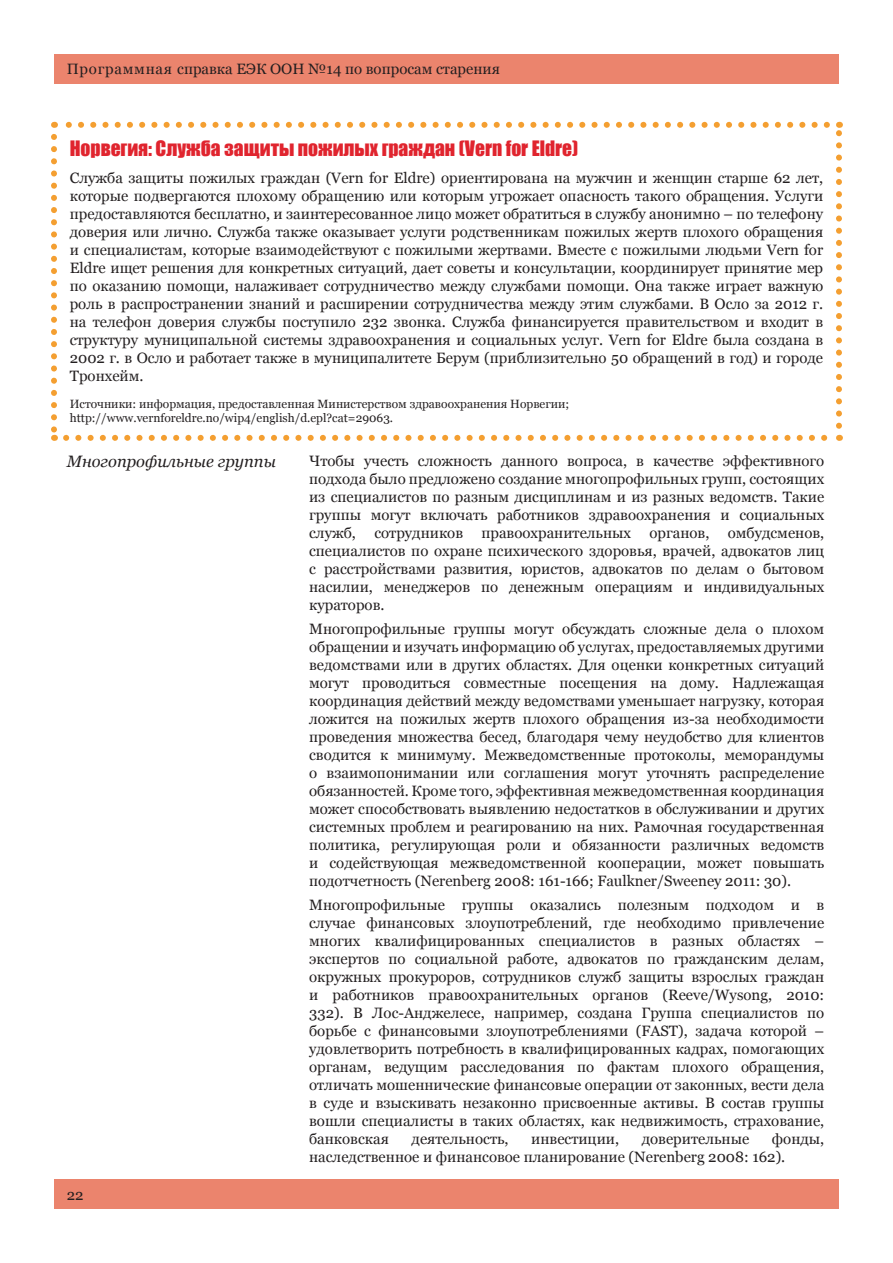
<style>
.page{position:relative;width:893px;height:1263px;background:#fff}
.page>*{position:absolute;margin:0;border:0;box-sizing:border-box;transform-origin:0 0}
.Red_title{font:19.5px "Impact";color:#e0242e}
.Georgia_11_italic{font:italic 16.5px "Georgia";color:#231f20}
.Georgia_10_regular{font:15px/18px "Georgia";color:#231f20;text-align:justify}
.Georgia_10_regular-2{font:12px "Georgia";color:#231f20}
</style>
<div class="page">
<div style="left:54px;top:54px;width:785px;height:29px;background:#eb846d"></div>
<div style="left:54px;top:1180px;width:785px;height:29px;background:#eb846d"></div>
<svg style="left:66px;top:435px;width:762px;height:6px"></svg>
<svg style="left:51px;top:137px;width:6px;height:304px"></svg>
<svg style="left:836px;top:122px;width:6px;height:304px"></svg>
<svg style="left:54px;top:122px;width:773px;height:6px"></svg>
<p class="Georgia_10_regular" style="left:67px;top:60px;width:435px">Программная справка ЕЭК ООН №14 по вопросам старения</p>
<p class="Red_title" style="left:70px;top:133px;width:510px">Норвегия: Служба защиты пожилых граждан (Vern for Eldre)</p>
<p class="Georgia_10_regular" style="left:70px;top:169px;width:755px">Служба защиты пожилых граждан (Vern for Eldre) ориентирована на мужчин и женщин старше 62 лет, которые подвергаются плохому обращению или которым угрожает опасность такого обращения. Услуги предоставляются бесплатно, и заинтересованное лицо может обратиться в службу анонимно – по телефону доверия или лично. Служба также оказывает услуги родственникам пожилых жертв плохого обращения и специалистам, которые взаимодействуют с пожилыми жертвами. Вместе с пожилыми людьми Vern for Eldre ищет решения для конкретных ситуаций, дает советы и консультации, координирует принятие мер по оказанию помощи, налаживает сотрудничество между службами помощи. Она также играет важную роль в распространении знаний и расширении сотрудничества между этим службами. В Осло за 2012 г. на телефон доверия службы поступило 232 звонка. Служба финансируется правительством и входит в структуру муниципальной системы здравоохранения и социальных услуг. Vern for Eldre была создана в 2002 г. в Осло и работает также в муниципалитете Берум (приблизительно 50 обращений в год) и городе Тронхейм.</p>
<p class="Georgia_10_regular-2" style="left:70px;top:396px;width:501px">Источники: информация, предоставленная Министерством здравоохранения Норвегии;</p>
<p class="Georgia_10_regular-2" style="left:70px;top:411px;width:325px">http://www.vernforeldre.no/wip4/english/d.epl?cat=29063.</p>
<p class="Georgia_11_italic" style="left:67px;top:451px;width:211px">Многопрофильные группы</p>
<p class="Georgia_10_regular" style="left:309px;top:452px;width:517px">Чтобы учесть сложность данного вопроса, в качестве эффективного подхода было предложено создание многопрофильных групп, состоящих из специалистов по разным дисциплинам и из разных ведомств. Такие группы могут включать работников здравоохранения и социальных служб, сотрудников правоохранительных органов, омбудсменов, специалистов по охране психического здоровья, врачей, адвокатов лиц с расстройствами развития, юристов, адвокатов по делам о бытовом насилии, менеджеров по денежным операциям и индивидуальных кураторов.</p>
<p class="Georgia_10_regular" style="left:309px;top:620px;width:517px">Многопрофильные группы могут обсуждать сложные дела о плохом обращении и изучать информацию об услугах, предоставляемых другими ведомствами или в других областях. Для оценки конкретных ситуаций могут проводиться совместные посещения на дому. Надлежащая координация действий между ведомствами уменьшает нагрузку, которая ложится на пожилых жертв плохого обращения из-за необходимости проведения множества бесед, благодаря чему неудобство для клиентов сводится к минимуму. Межведомственные протоколы, меморандумы о взаимопонимании или соглашения могут уточнять распределение обязанностей. Кроме того, эффективная межведомственная координация может способствовать выявлению недостатков в обслуживании и других системных проблем и реагированию на них. Рамочная государственная политика, регулирующая роли и обязанности различных ведомств и содействующая межведомственной кооперации, может повышать подотчетность (Nerenberg 2008: 161-166; Faulkner/Sweeney 2011: 30).</p>
<p class="Georgia_10_regular" style="left:309px;top:896px;width:517px">Многопрофильные группы оказались полезным подходом и в случае финансовых злоупотреблений, где необходимо привлечение многих квалифицированных специалистов в разных областях – экспертов по социальной работе, адвокатов по гражданским делам, окружных прокуроров, сотрудников служб защиты взрослых граждан и работников правоохранительных органов (Reeve/Wysong, 2010:<br>332). В Лос-Анджелесе, например, создана Группа специалистов по борьбе с финансовыми злоупотреблениями (FAST), задача которой – удовлетворить потребность в квалифицированных кадрах, помогающих органам, ведущим расследования по фактам плохого обращения, отличать мошеннические финансовые операции от законных, вести дела в суде и взыскивать незаконно присвоенные активы. В состав группы вошли специалисты в таких областях, как недвижимость, страхование, банковская</p>
<p class="Georgia_10_regular" style="left:309px;top:1130px;width:517px;text-indent:463px">фонды, наследственное и финансовое планирование (Nerenberg 2008: 162).</p>
<p class="Georgia_10_regular" style="left:412px;top:1130px;width:98px">деятельность,</p>
<p class="Georgia_10_regular" style="left:531px;top:1130px;width:89px">инвестиции,</p>
<p class="Georgia_10_regular" style="left:642px;top:1130px;width:109px">доверительные</p>
<p class="Georgia_10_regular" style="left:67px;top:1186px;width:18px">22</p>
</div>
